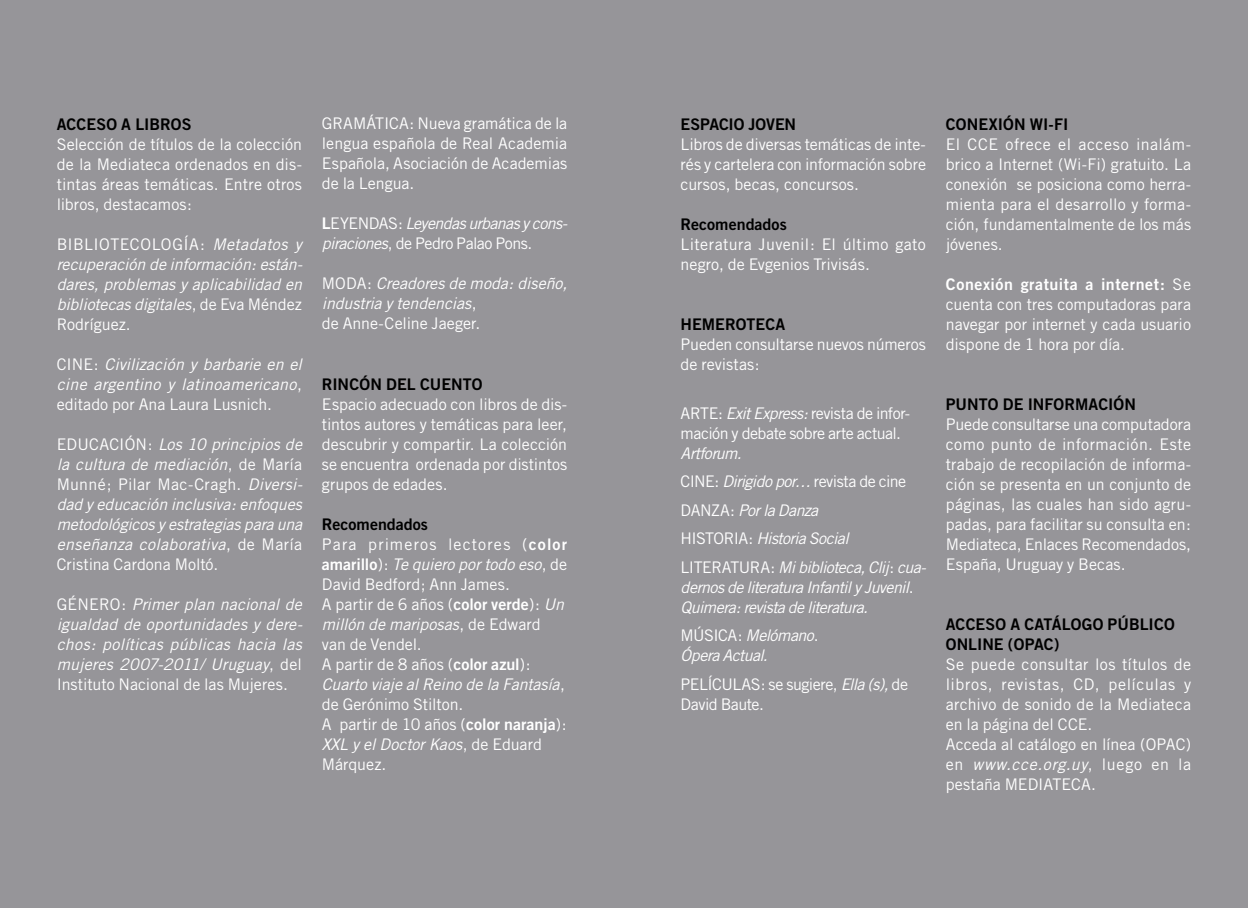
<style>
.page{position:relative;width:1248px;height:908px;background:#fff}
.page>*{position:absolute;margin:0;border:0;box-sizing:border-box;transform-origin:0 0}
.t1{font:16px/20px "Trade Gothic";color:#fff;text-align:justify}
.t2{font:italic 16px/20px "Trade Gothic";letter-spacing:-.015em;color:#fff;text-align:justify}
.t3{font:16px/20px "Trade Gothic Bold Two";letter-spacing:.005em;color:#000}
.t4{font:italic 16px/28.6px "Trade Gothic";letter-spacing:-.04em;color:#fff}
.t5{font:16px/20px "Trade Gothic";letter-spacing:-.03em;color:#fff}
.t6{font:italic 16px/20px "Trade Gothic";letter-spacing:-.035em;color:#fff}
.t7{font:italic 16px/20px "Trade Gothic";letter-spacing:-.045em;color:#fff}
.t8{font:16px "Trade Gothic Bold Two";letter-spacing:.035em;color:#fff}
.s1{font-style:normal}
.s2{font-family:"Trade Gothic Bold Two";font-style:normal}
.s3{font-family:"Trade Gothic Bold Two"}
.s4{font-style:italic}
.s5{font-family:"Trade Gothic"}
</style>
<div class="page">
<div style="left:0;top:0;width:1247px;height:907px;background:#969599"></div>
<p class="t3" style="left:57px;top:114px;width:136px">ACCESO A LIBROS</p>
<p class="t1" style="left:57px;top:134px;width:247px">Selección de títulos de la colección de la Mediateca ordenados en dis&shy;tintas áreas temáticas. Entre otros libros, destacamos:</p>
<p class="t2" style="left:57px;top:234px;width:247px"><span class="s1">B ibl iotecología:</span> Metadatos y recuperación de información: están&shy;dares, problemas y aplicabilidad en bibliotecas digitales<span class="s1">, de Eva Méndez Rodríguez.</span></p>
<p class="t2" style="left:57px;top:354px;width:247px"><span class="s1">Cine :</span> Civilización y barbarie en el cine argentino y latinoamericano<span class="s1">, editado por Ana Laura Lusnich.</span></p>
<p class="t2" style="left:57px;top:434px;width:247px"><span class="s1">Educación:</span> Los 10 principios de la cultura de mediación<span class="s1">, de María Munné; Pilar Mac-Cragh.</span> Diversi&shy;dad y educación inclusiva: enfoques metodológicos y estrategias para una enseñanza colaborativa<span class="s1">, de María Cristina Cardona Moltó.</span></p>
<p class="t2" style="left:57px;top:594px;width:247px"><span class="s1">Gé ne ro:</span> Primer plan nacional de igualdad de oportunidades y dere&shy;chos: políticas públicas hacia las mujeres 2007-2011/ Uruguay<span class="s1">, del I nstituto Nacional de las Mujeres.</span></p>
<p class="t1" style="left:322px;top:113px;width:247px">Gramática: N ueva gramática de la lengua española de Real Academia Española, Asociación de Academias de la Lengua.</p>
<p class="t6" style="left:322px;top:213px;width:247px"><span class="s2">L</span><span class="s1">e yendas:</span> Leyendas urbanas y cons&shy;piraciones<span class="s1">, de Pedro Palao Pons.</span></p>
<p class="t2" style="left:322px;top:273px;width:247px;text-align:left"><span class="s1">Moda:</span> Creadores de moda: diseño, industria y tendencias<span class="s1">,<br>de Anne-Celine Jaeger.</span></p>
<p class="t3" style="left:322px;top:373px;width:21px">Rincón</p>
<p class="t3" style="left:386px;top:373px;width:11px">del</p>
<p class="t3" style="left:420px;top:373px;width:21px">Cuento</p>
<p class="t1" style="left:322px;top:393px;width:247px">Espacio adecuado con libros de dis&shy;tintos autores y temáticas para leer, descubrir y compartir. La colección se encuentra ordenada por distintos grupos de edades.</p>
<p class="t3" style="left:322px;top:513px;width:108px">Recomendados</p>
<p class="t1" style="left:322px;top:533px;width:247px;text-align:left">Para primeros lectores (<span class="s3">color amarillo</span>): <span class="s4">Te quiero por todo eso</span>, de<br>David Bedford; Ann James.<br>A partir de 6 años (<span class="s3">color verde</span>): <span class="s4">Un millón de mariposas</span>, de Edward van de Vendel.<br>A partir de 8 años (<span class="s3">color azul</span>):<br><span class="s4">Cuarto viaje al Reino de la Fantasía</span>, de Gerónimo Stilton.<br>A partir de 10 años (<span class="s3">color naranja</span>):<br><span class="s4">XXL y el Doctor Kaos</span>, de Eduard<br>Márquez.</p>
<p class="t3" style="left:680px;top:114px;width:20px">Espacio</p>
<p class="t3" style="left:748px;top:114px;width:18px">Joven</p>
<p class="t1" style="left:680px;top:134px;width:247px">Libros de diversas temáticas de inte&shy;rés y cartelera con información sobre cursos, becas, concursos.</p>
<p class="t3" style="left:680px;top:214px;width:108px">Recomendados</p>
<p class="t1" style="left:680px;top:234px;width:247px">Literatura Juvenil: El último gato negro, de Evgenios Trivisás.</p>
<p class="t3" style="left:680px;top:314px;width:23px">Hemeroteca</p>
<p class="t1" style="left:680px;top:334px;width:247px">Pueden consultarse nuevos números de revistas:</p>
<p class="t5" style="left:680px;top:402px;width:231px">Arte : <span class="s4">Exit Express:</span> revista de infor&shy;mación y debate sobre arte actual.</p>
<p class="t4" style="left:680px;top:438px;width:247px">Artforum.<br><span class="s1">Cine :</span> Dirigido por… <span class="s1">revista de cine<br>Danza:</span> Por la Danza<br><span class="s1">Historia:</span> Historia Social<br><span class="s1">Lite ratura:</span> Mi biblioteca, Clij<span class="s1">:</span> cua-</p>
<p class="t7" style="left:680px;top:576px;width:234px">dernos de literatura Infantil y Juvenil<span class="s1">.<br></span>Quimera: revista de literatura.</p>
<p class="t6" style="left:680px;top:625px;width:139px"><span class="s1">Música:</span> Melómano<span class="s1">.<br></span>Ópera Actual.</p>
<p class="t5" style="left:680px;top:673px;width:229px">Películas: se sugiere, <span class="s4">Ella (s),</span> de<br>David Baute.</p>
<p class="t3" style="left:945px;top:114px;width:22px">Cone</p>
<p class="t3" style="left:988px;top:114px;width:19px">xión</p>
<p class="t3" style="left:1029px;top:114px;width:37px">Wi-Fi</p>
<p class="t1" style="left:945px;top:134px;width:247px">El CC E ofrece el acceso inalám&shy;brico a I nternet (Wi-Fi) gratuito. La conexión se posiciona como herra&shy;mienta para el desarrollo y forma&shy;ción, fundamentalmente de los más jóvenes.</p>
<p class="t8" style="left:945px;top:274px;width:247px">Conexión gratuita a internet: <span class="s5">Se</span></p>
<p class="t1" style="left:945px;top:294px;width:247px">cuenta con tres computadoras para navegar por internet y cada usuario dispone de 1 hora por día.</p>
<p class="t3" style="left:945px;top:394px;width:22px">Punto</p>
<p class="t3" style="left:1002px;top:394px;width:42px">de Información</p>
<p class="t1" style="left:945px;top:414px;width:247px">Puede consultarse una computadora como punto de información. Este trabajo de recopilación de informa&shy;ción se presenta en un conjunto de páginas, las cuales han sido agru&shy;padas, para facilitar su consulta en:<br>Mediateca, Enlaces Recomendados, España, U ruguay y Becas.</p>
<p class="t3" style="left:945px;top:614px;width:230px">ACCESO A CATÁLOGO PÚBLICO<br>ONLINE (OPAC)</p>
<p class="t1" style="left:945px;top:654px;width:247px;text-align:left">Se puede consultar los títulos de libros, revistas, CD, películas y archivo de sonido de la Mediateca en la página del CCE.<br>Acceda al catálogo en línea (OPAC) en <span class="s4">www.cce.org.uy</span>, luego en la pestaña MEDIAT</p>
<p class="t1" style="left:1061px;top:774px;width:36px">ECA .</p>
</div>
